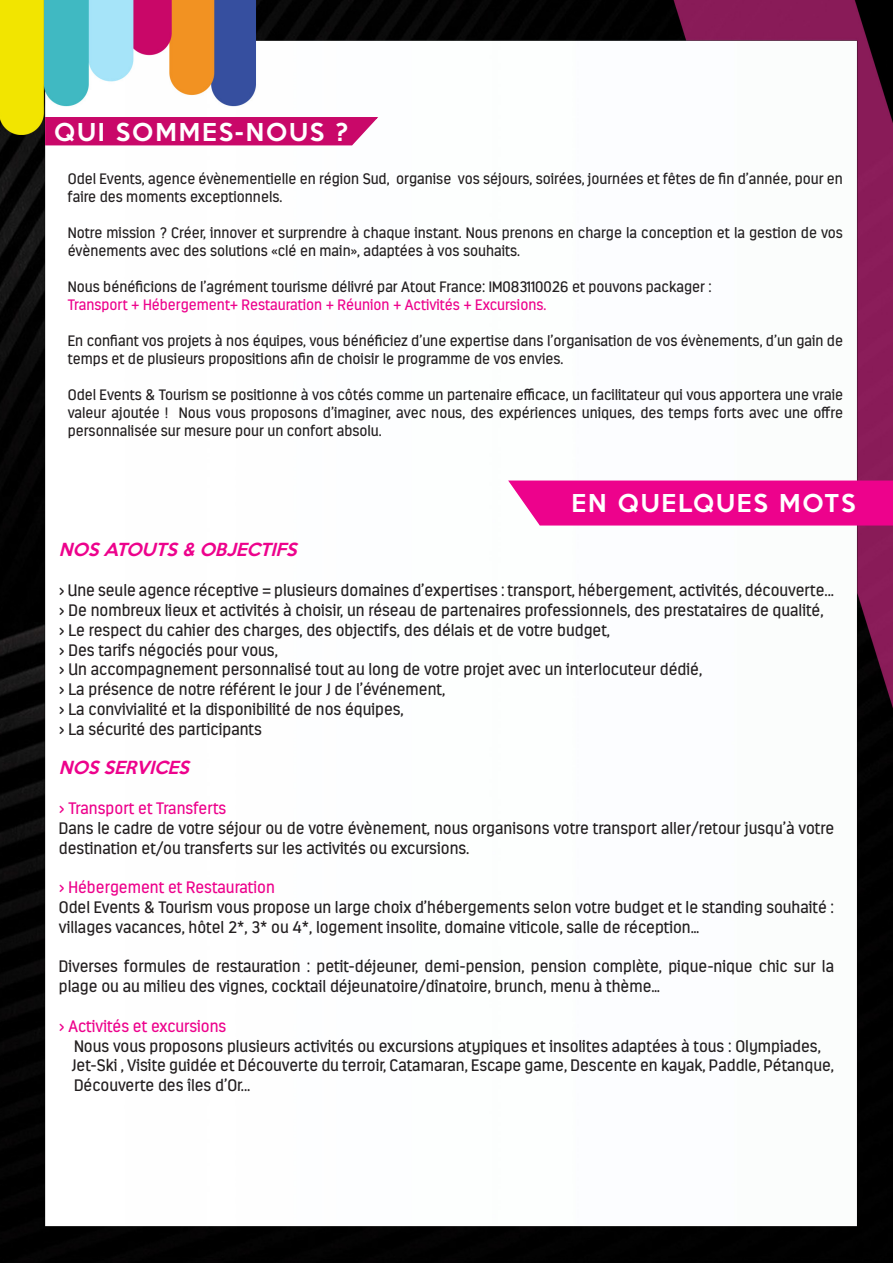
<style>
.page{position:relative;width:893px;height:1263px;background:#fff}
.page>*{position:absolute;margin:0;border:0;box-sizing:border-box;transform-origin:0 0}
.t1{font:500 22.5px "Keep Calm";letter-spacing:.09em;color:#fff}
.t2{font:16.5px/19.8px "Estandar";color:#231f20}
.t3{font:16.5px "Estandar";color:#ed028c}
.t4{font:italic 500 16.5px "Keep Calm";color:#ed028c}
.t5{font:15px/18px "Estandar";color:#231f20}
.t6{font:15px "Estandar";color:#ed028c}
</style>
<div class="page">
<img style="left:0;top:0;width:893px;height:1263px">
<svg style="left:44px;top:116px;width:336px;height:30px;background:#cc1e76"></svg>
<svg style="left:507px;top:480px;width:386px;height:46px;background:#ed1293"></svg>
<p class="t1" style="left:54px;top:112px;width:296px">QUI SOMMES-NOUS ?</p>
<p class="t5" style="left:68px;top:169px;width:777px">Odel Events, agence évènementielle en région Sud, organise vos séjours, soirées, journées et fêtes de fin d’année, pour en faire des moments exceptionnels.</p>
<p class="t5" style="left:68px;top:223px;width:777px">Notre mission ? Créer, innover et surprendre à chaque instant. Nous prenons en charge la conception et la gestion de vos évènements avec des solutions «clé en main», adaptées à vos souhaits.</p>
<p class="t5" style="left:68px;top:277px;width:645px">Nous bénéficions de l’agrément tourisme délivré par Atout France: IM083110026 et pouvons packager :</p>
<p class="t6" style="left:68px;top:295px;width:480px">Transport + Hébergement+ Restauration + Réunion + Activités + Excursions.</p>
<p class="t5" style="left:68px;top:331px;width:777px">En confiant vos projets à nos équipes, vous bénéficiez d’une expertise dans l’organisation de vos évènements, d’un gain de temps et de plusieurs propositions afin de choisir le programme de vos envies.</p>
<p class="t5" style="left:68px;top:385px;width:777px;text-align:justify">Odel Events &amp; Tourism se positionne à vos côtés comme un partenaire efficace, un facilitateur qui vous apportera une vraie valeur ajoutée ! Nous vous proposons d’imaginer, avec nous, des expériences uniques, des temps forts avec une offre personnalisée sur mesure pour un confort absolu.</p>
<p class="t1" style="left:572px;top:484px;width:286px">EN QUELQUES MOTS</p>
<p class="t4" style="left:59px;top:536px;width:246px">NOSATOUTS&amp; OBJECTIFS</p>
<p class="t2" style="left:59px;top:580px;width:777px">&gt; Une seule agence réceptive = plusieurs domaines d’expertises : transport, hébergement, activités, découverte...</p>
<p class="t2" style="left:59px;top:600px;width:766px">&gt; De nombreux lieux et activités à choisir, un réseau de partenaires professionnels, des prestataires de qualité,</p>
<p class="t2" style="left:59px;top:620px;width:553px">&gt; Le respect du cahier des charges, des objectifs, des délais et de votre budget,</p>
<p class="t2" style="left:59px;top:640px;width:221px">&gt; Des tarifs négociés pour vous,</p>
<p class="t2" style="left:59px;top:659px;width:645px">&gt; Un accompagnement personnalisé tout au long de votre projet avec un interlocuteur dédié,</p>
<p class="t2" style="left:59px;top:679px;width:388px">&gt; La présence de notre référent le jour J de l’événement,</p>
<p class="t2" style="left:59px;top:699px;width:346px">&gt; La convivialité et la disponibilité de nos équipes,</p>
<p class="t2" style="left:59px;top:719px;width:204px">&gt; La sécurité des participants</p>
<p class="t4" style="left:59px;top:753px;width:138px">NOSSERVICES</p>
<p class="t3" style="left:59px;top:798px;width:169px">&gt; Transport et Transferts</p>
<p class="t2" style="left:59px;top:818px;width:777px">Dans le cadre de votre séjour ou de votre évènement, nous organisons votre transport aller/retour jusqu’à votre destination et/ou transferts sur les activités ou excursions.</p>
<p class="t3" style="left:59px;top:878px;width:218px">&gt; Hébergement et Restauration</p>
<p class="t2" style="left:59px;top:897px;width:777px">Odel Events &amp; Tourism vous propose un large choix d’hébergements selon votre budget et le standing souhaité :</p>
<p class="t2" style="left:59px;top:917px;width:642px">villages vacances, hôtel 2*, 3* ou 4*, logement insolite, domaine viticole, salle de réception…</p>
<p class="t2" style="left:59px;top:956px;width:777px">Diverses formules de restauration : petit-déjeuner, demi-pension, pension complète, pique-nique chic sur la plage ou au milieu des vignes, cocktail déjeunatoire/dînatoire, brunch, menu à thème…</p>
<p class="t3" style="left:59px;top:1016px;width:169px">&gt; Activités et excursions</p>
<p class="t2" style="left:74px;top:1036px;width:748px">Nous vous proposons plusieurs activités ou excursions atypiques et insolites adaptées à tous : Olympiades,</p>
<p class="t2" style="left:72px;top:1055px;width:764px">Jet-Ski , Visite guidée et Découverte du terroir, Catamaran, Escape game, Descente en kayak, Paddle, Pétanque,</p>
<p class="t2" style="left:74px;top:1075px;width:178px">Découverte des îles d’Or...</p>
</div>
